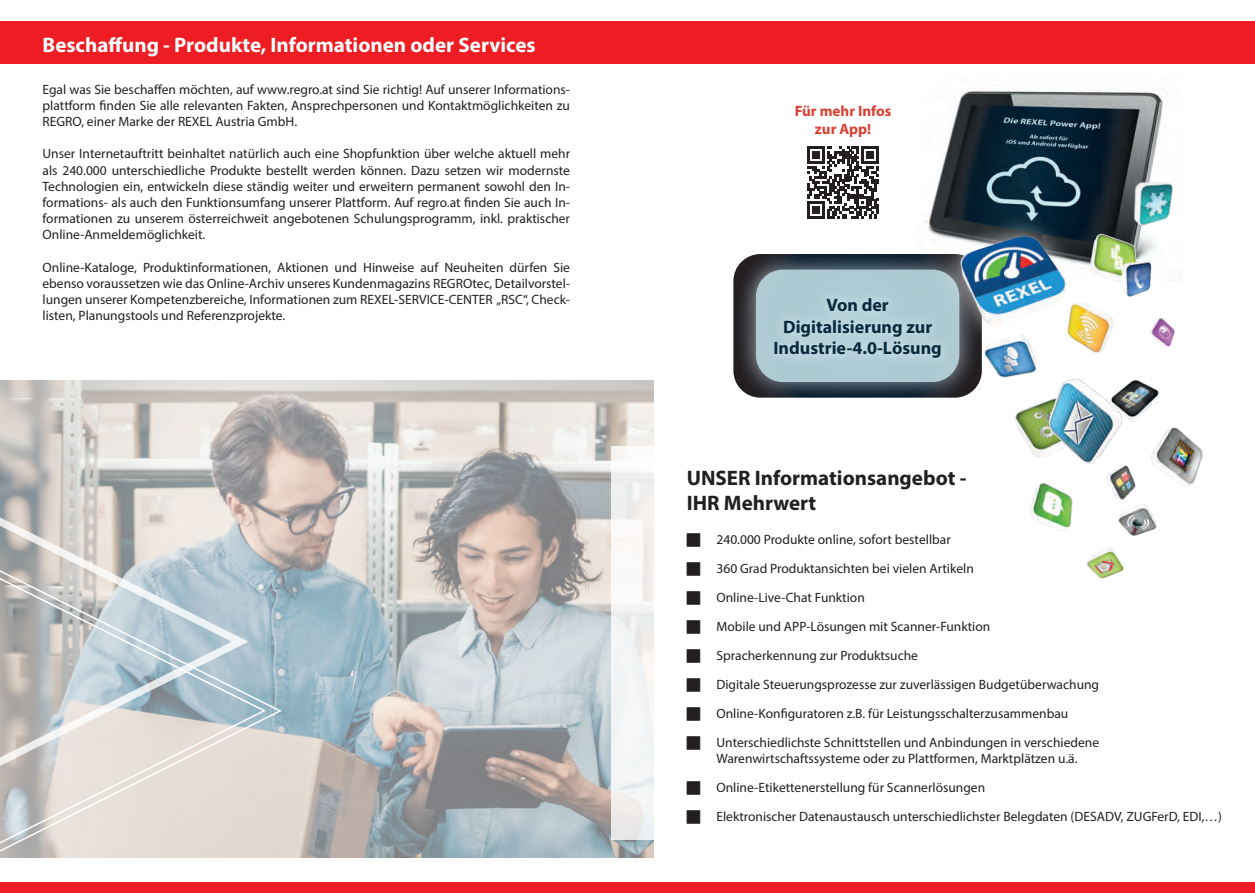
<style>
.page{position:relative;width:1255px;height:893px;background:#fff}
.page>*{position:absolute;margin:0;border:0;box-sizing:border-box;transform-origin:0 0}
.t1{font:700 21px "Myriad Pro";color:#fff}
.t2{font:700 21px/25.2px "Myriad Pro";color:#231f20}
.t3{font:700 18px/21.6px "Myriad Pro";color:#062a3e;text-align:center}
.t4{font:700 15px/18px "Myriad Pro";color:#db3f32;text-align:center}
.t5{font:13.5px/16.2px "Myriad Pro";color:#231f20;text-align:justify}
</style>
<div class="page">
<img style="left:928px;top:88px;width:236px;height:136px">
<img style="left:0;top:381px;width:654px;height:476px">
<div style="left:611px;top:446px;width:370px;height:394px;background:#fff"></div>
<div style="left:0;top:882px;width:1254px;height:11px;background:#ee1d23"></div>
<svg style="left:0;top:465px;width:250px;height:73px"></svg>
<svg style="left:266px;top:538px;width:16px;height:320px"></svg>
<svg style="left:0;top:538px;width:266px;height:320px"></svg>
<div style="left:735px;top:249px;width:244px;height:154px;background:#fff;opacity:.75"></div>
<div style="left:756px;top:270px;width:203px;height:112px;background:#adcad3;border-radius:27px"></div>
<div style="left:764px;top:288px;width:187px;height:81px;background:#fff;opacity:.75"></div>
<svg style="left:807px;top:146px;width:72px;height:73px"></svg>
<img style="left:1118px;top:511px;width:39px;height:21px">
<img style="left:1029px;top:482px;width:44px;height:49px">
<img style="left:1094px;top:133px;width:79px;height:91px">
<img style="left:1159px;top:463px;width:42px;height:24px">
<img style="left:1072px;top:528px;width:74px;height:51px">
<img style="left:276px;top:346px;width:927px;height:117px">
<img style="left:1087px;top:373px;width:95px;height:68px">
<img style="left:1091px;top:224px;width:66px;height:55px">
<img style="left:1085px;top:446px;width:74px;height:65px">
<img style="left:1047px;top:279px;width:104px;height:94px">
<div style="left:937px;top:213px;width:152px;height:135px;background:#fff;opacity:.75"></div>
<img style="left:925px;top:217px;width:166px;height:135px">
<img style="left:1132px;top:302px;width:71px;height:71px">
<div style="left:0;top:21px;width:1254px;height:43px;background:#ee1d23"></div>
<h1 class="t1" style="left:43px;top:31px;width:494px">Beschaffung - Produkte, Informationen oder Services</h1>
<p class="t5" style="left:43px;top:81px;width:529px">Egal was Sie beschaffen möchten, auf www.regro.at sind Sie richtig! Auf unserer Informations&shy;plattform finden Sie alle relevanten Fakten, Ansprechpersonen und Kontaktmöglichkeiten zu REGRO, einer Marke der REXEL Austria GmbH.</p>
<p class="t5" style="left:43px;top:146px;width:529px">Unser Internetauftritt beinhaltet natürlich auch eine Shopfunktion über welche aktuell mehr als 240.000 unterschiedliche Produkte bestellt werden können. Dazu setzen wir modernste Technologien ein, entwickeln diese ständig weiter und erweitern permanent sowohl den In&shy;formations- als auch den Funktionsumfang unserer Plattform. Auf regro.at finden Sie auch In&shy;formationen zu unserem österreichweit angebotenen Schulungsprogramm, inkl. praktischer Online-Anmeldemöglichkeit.</p>
<p class="t5" style="left:43px;top:259px;width:529px">Online-Kataloge, Produktinformationen, Aktionen und Hinweise auf Neuheiten dürfen Sie ebenso voraussetzen wie das Online-Archiv unseres Kundenmagazins REGROtec, Detailvorstel&shy;lungen unserer Kompetenzbereiche, Informationen zum REXEL-SERVICE-CENTER „RSC“, Check&shy;listen, Planungstools und Referenzprojekte.</p>
<p class="t4" style="left:794px;top:102px;width:98px">Für mehr Infos zur App!</p>
<h2 class="t3" style="left:773px;top:294px;width:170px">Von der<br>Digitalisierung zur<br>Industrie-4.0-Lösung</h2>
<h1 class="t2" style="left:686px;top:464px;width:281px">UNSER Informationsangebot -<br>IHR Mehrwert</h1>
<p class="t5" style="left:716px;top:525px;width:384px;line-height:29px;text-align:left">240.000 Produkte online, sofort bestellbar<br>360 Grad Produktansichten bei vielen Artikeln<br>Online-Live-Chat Funktion<br>Mobile und APP-Lösungen mit Scanner-Funktion<br>Spracherkennung zur Produktsuche<br>Digitale Steuerungsprozesse zur zuverlässigen Budgetüberwachung Online-Konfiguratoren z.B. für Leistungsschalterzusammenbau Unterschiedlichste Schnittstellen und Anbindungen in verschiedene</p>
<p class="t5" style="left:716px;top:744px;width:507px;line-height:29px;text-align:left">Warenwirtschaftssysteme oder zu Plattformen, Marktplätzen u.ä.<br>Online-Etikettenerstellung für Scannerlösungen<br>Elektronischer Datenaustausch unterschiedlichster Belegdaten (DESADV, ZUGFerD, EDI,…)</p>
</div>
